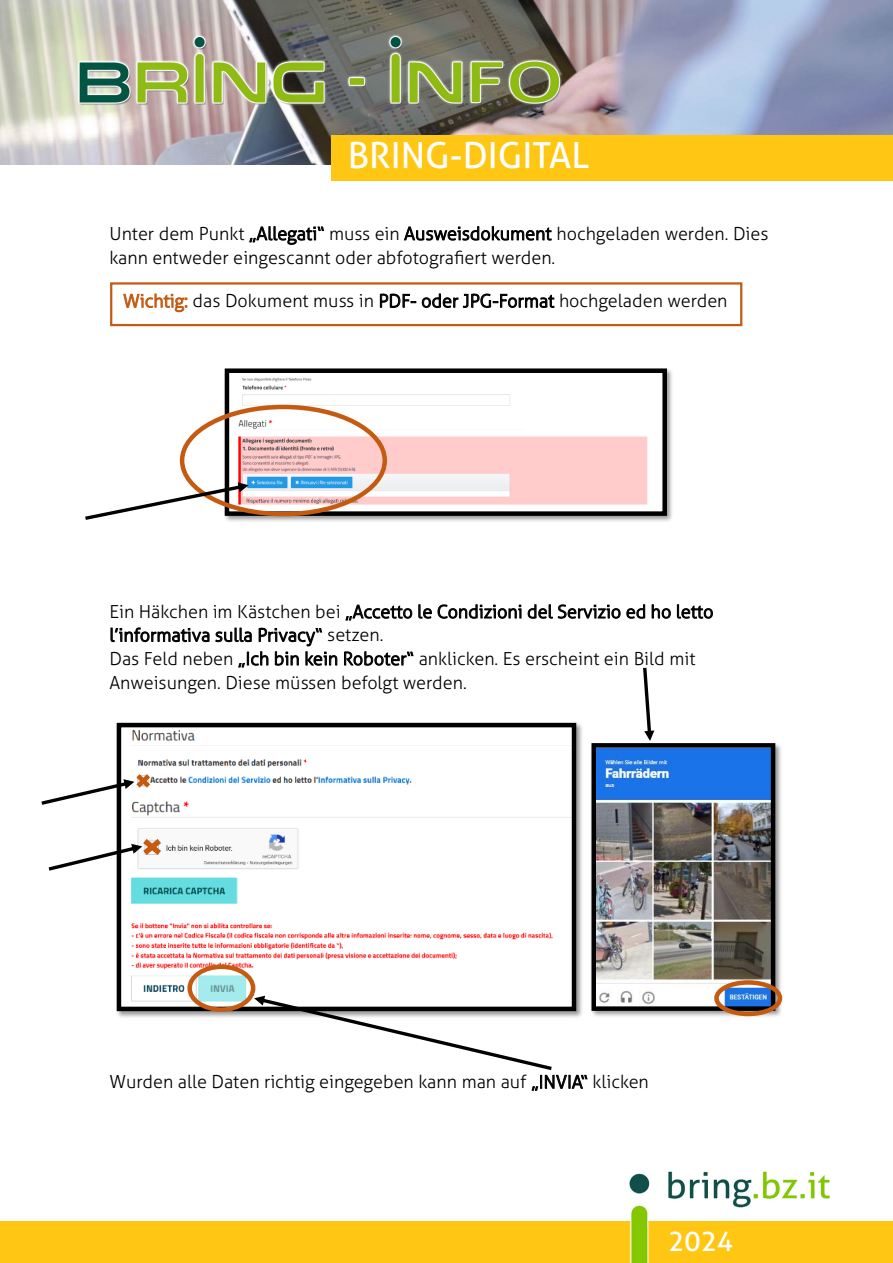
<style>
.page{position:relative;width:893px;height:1263px;background:#fff}
.page>*{position:absolute;margin:0;border:0;box-sizing:border-box;transform-origin:0 0}
.t1{font:36px "Aller";color:#fff}
.t2{font:27px "Aller";color:#fff}
.t3{font:300 18px/23.5px "Aller";color:#000}
.s1{color:#c45911}
</style>
<div class="page">
<img style="left:0;top:0;width:893px;height:164px">
<div style="left:0;top:1221px;width:893px;height:42px;background:#ffc713"></div>
<img style="left:33px;top:34px;width:580px;height:77px">
<div style="left:331px;top:135px;width:562px;height:45px;background:#ffc713"></div>
<img style="left:629px;top:1171px;width:201px;height:92px">
<svg style="left:249px;top:226px;width:75px;height:19px"></svg>
<svg style="left:404px;top:226px;width:148px;height:15px"></svg>
<svg style="left:345px;top:604px;width:67px;height:17px"></svg>
<svg style="left:418px;top:604px;width:14px;height:15px"></svg>
<svg style="left:438px;top:604px;width:84px;height:15px"></svg>
<svg style="left:528px;top:604px;width:117px;height:15px"></svg>
<svg style="left:652px;top:604px;width:19px;height:15px"></svg>
<svg style="left:677px;top:604px;width:36px;height:15px"></svg>
<svg style="left:111px;top:627px;width:226px;height:41px"></svg>
<svg style="left:344px;top:651px;width:70px;height:15px"></svg>
<img style="left:222px;top:368px;width:450px;height:154px">
<img style="left:230px;top:373px;width:432px;height:138px">
<div style="left:225px;top:368px;width:442px;height:148px;border:4px solid #000"></div>
<img style="left:116px;top:722px;width:466px;height:296px">
<img style="left:122px;top:728px;width:449px;height:278px">
<div style="left:117px;top:723px;width:459px;height:288px;border:4px solid #000"></div>
<img style="left:592px;top:743px;width:191px;height:274px">
<img style="left:596px;top:748px;width:174px;height:258px">
<div style="left:591px;top:743px;width:184px;height:268px;border:4px solid #000"></div>
<div style="left:180px;top:405px;width:207px;height:111px;border:4px solid #c55a11;border-radius:50%"></div>
<svg style="left:85px;top:482px;width:164px;height:38px"></svg>
<div style="left:187px;top:964px;width:68px;height:48px;border:4px solid #c55a11;border-radius:50%"></div>
<svg style="left:41px;top:774px;width:109px;height:31px"></svg>
<svg style="left:49px;top:839px;width:112px;height:32px"></svg>
<svg style="left:254px;top:996px;width:334px;height:95px"></svg>
<div style="left:110px;top:282px;width:632px;height:44px;border:2px solid #c55a11"></div>
<svg style="left:123px;top:293px;width:64px;height:19px"></svg>
<svg style="left:380px;top:294px;width:36px;height:14px"></svg>
<svg style="left:422px;top:293px;width:132px;height:15px"></svg>
<div style="left:714px;top:980px;width:68px;height:36px;border:4px solid #c55a11;border-radius:50%"></div>
<svg style="left:643px;top:668px;width:11px;height:73px"></svg>
<h1 class="t1" style="left:348px;top:133px;width:243px">BRING-Digital</h1>
<p class="t3" style="left:109px;top:222px;width:661px">Unter dem Punkt „Allegati“ muss ein Ausweisdokument hochgeladen werden. Dies kann entweder eingescannt oder abfotografiert werden.</p>
<p class="t3" style="left:123px;top:289px;width:606px"><span class="s1">Wichtig:</span> das Dokument muss in PDF- oder JPG-Format hochgeladen werden</p>
<p class="t3" style="left:109px;top:600px;width:606px">Ein Häkchen im Kästchen bei „Accetto le Condizioni del Servizio ed ho letto l’informativa sulla Privacy“ setzen.<br>Das Feld neben „Ich bin kein Roboter“ anklicken. Es erscheint ein Bild mit Anweisungen. Diese müssen befolgt werden.</p>
<p class="t3" style="left:109px;top:1070px;width:541px">Wurden alle Daten richtig eingegeben kann man auf „INVIA“ klicken</p>
<h2 class="t2" style="left:668px;top:1225px;width:66px">2024</h2>
</div>
